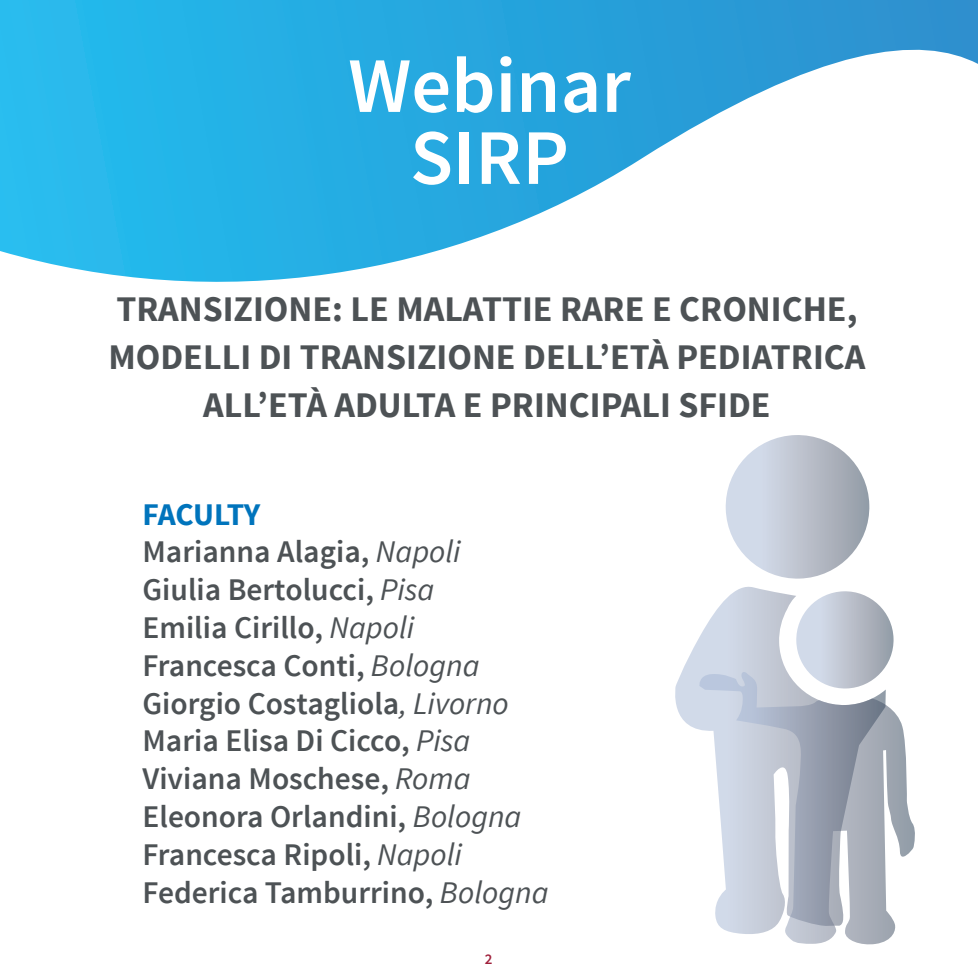
<style>
.page{position:relative;width:978px;height:978px;background:#fff}
.page>*{position:absolute;margin:0;border:0;box-sizing:border-box;transform-origin:0 0}
.t1{font:600 78.75px/72px "Source Sans Pro";color:#fff;text-align:center}
.t2{font:700 36px/48px "Source Sans Pro";color:#4d5255;text-align:center}
.t3{font:600 31.5px/37.8px "Source Sans Pro";color:#4d5255}
.t4{font:600 15px "Source Sans Pro";color:#a0213c}
.s1{font-weight:700;color:#0074bc}
.s2{font-weight:400;font-style:italic}
</style>
<div class="page">
<svg style="left:675px;top:587px;width:121px;height:143px"></svg>
<svg style="left:796px;top:591px;width:98px;height:81px"></svg>
<svg style="left:699px;top:672px;width:216px;height:272px"></svg>
<svg style="left:726px;top:435px;width:143px;height:144px"></svg>
<svg style="left:0;top:0;width:978px;height:282px"></svg>
<h1 class="t1" style="left:348px;top:52px;width:284px">Webinar<br>SIRP</h1>
<p class="t2" style="left:108px;top:286px;width:759px">TRANSIZIONE: LE MALATTIE RARE E CRONICHE,<br>MODELLI DI TRANSIZIONE DELL’ETÀ PEDIATRICA<br>ALL’ETÀ ADULTA E PRINCIPALI SFIDE</p>
<p class="t3" style="left:143px;top:496px;width:408px"><span class="s1">FACULTY<br></span>Marianna Alagia, <span class="s2">Napoli<br></span>Giulia Bertolucci, <span class="s2">Pisa<br></span>Emilia Cirillo, <span class="s2">Napoli<br></span>Francesca Conti, <span class="s2">Bologna<br></span>Giorgio Costagliola<span class="s2">, Livorno<br></span>Maria Elisa Di Cicco, <span class="s2">Pisa<br></span>Viviana Moschese, <span class="s2">Roma<br></span>Eleonora Orlandini, <span class="s2">Bologna<br></span>Francesca Ripoli, <span class="s2">Napoli<br></span>Federica Tamburrino, <span class="s2">Bologna</span></p>
<p class="t4" style="left:485px;top:950px;width:9px">2</p>
</div>
